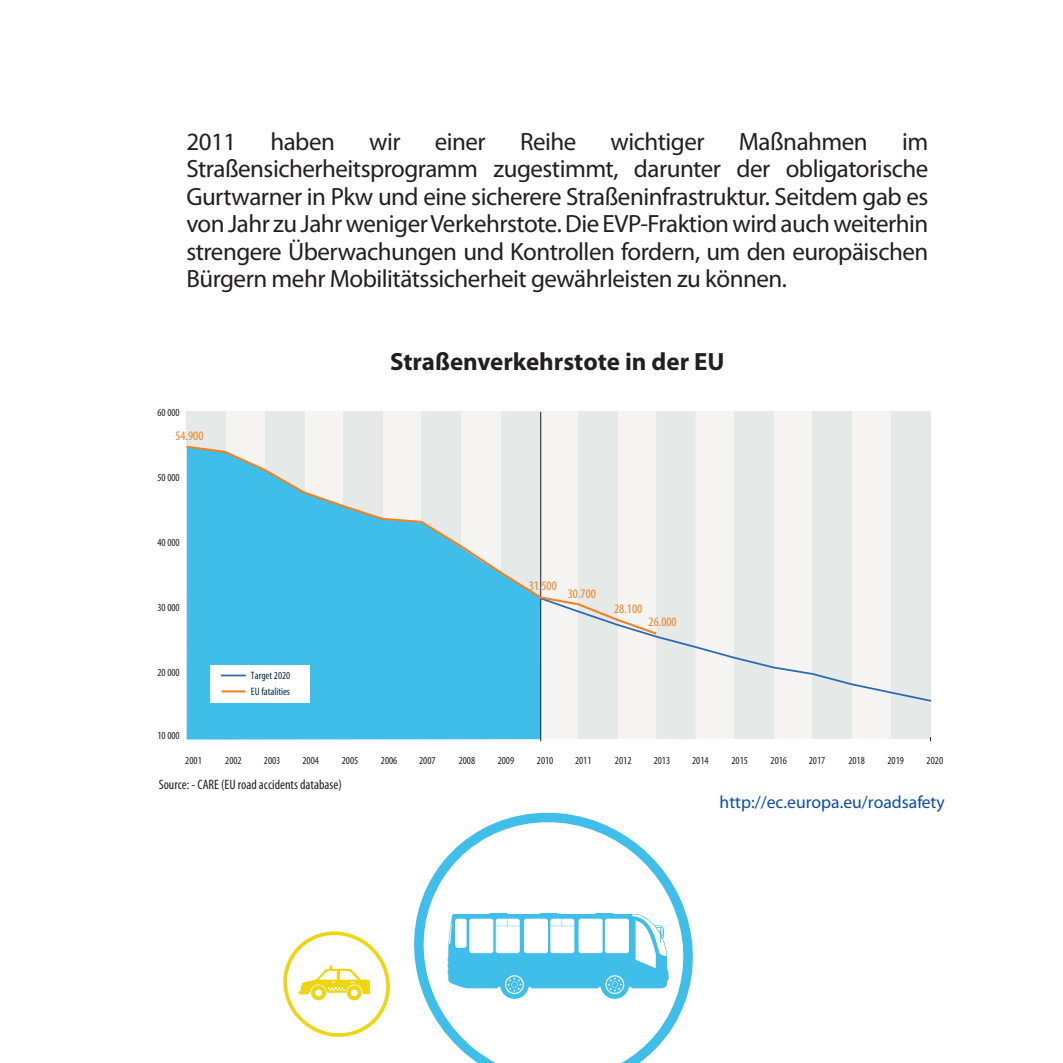
<style>
.page{position:relative;width:1063px;height:1063px;background:#fff}
.page>*{position:absolute;margin:0;border:0;box-sizing:border-box;transform-origin:0 0}
.t1{font:25px/27.5px "Myriad Pro";letter-spacing:-.02em;color:#231f20;text-align:justify}
.t2{font:700 25px "Myriad Pro";color:#231f20}
.t3{font:17.75px "PF Square Sans Pro";color:#0d4da1}
.t4{font:condensed 13.75px "Myriad Pro";color:#231f20}
.t5{font:condensed 13px "Myriad Pro";color:#f08122}
.t6{font:condensed 10.75px "Myriad Pro";color:#231f20}
.t7{font:condensed 10.75px/16px "Myriad Pro";color:#05304c}
</style>
<div class="page">
<div style="left:187px;top:412px;width:744px;height:327px;background:#f5f4f3"></div>
<div style="left:891px;top:412px;width:39px;height:327px;background:#e5e9e7"></div>
<div style="left:502px;top:412px;width:39px;height:327px;background:#e5e9e7"></div>
<div style="left:578px;top:412px;width:39px;height:327px;background:#e5e9e7"></div>
<div style="left:656px;top:411px;width:39px;height:328px;background:#e5e9e7"></div>
<div style="left:735px;top:412px;width:39px;height:327px;background:#e5e9e7"></div>
<div style="left:813px;top:412px;width:39px;height:327px;background:#e5e9e7"></div>
<div style="left:187px;top:412px;width:39px;height:327px;background:#e5e9e7"></div>
<div style="left:265px;top:412px;width:39px;height:327px;background:#e5e9e7"></div>
<div style="left:343px;top:412px;width:39px;height:327px;background:#e5e9e7"></div>
<div style="left:421px;top:412px;width:40px;height:327px;background:#e5e9e7"></div>
<div style="left:187px;top:636px;width:353px;height:104px;background:#40beea"></div>
<hr style="left:540px;top:412px;width:1px;height:325px;background:#231f20">
<svg style="left:539px;top:596px;width:393px;height:107px"></svg>
<svg style="left:186px;top:444px;width:473px;height:192px"></svg>
<div style="left:211px;top:665px;width:99px;height:37px;background:#fff"></div>
<svg style="left:211px;top:674px;width:99px;height:42px"></svg>
<hr style="left:222px;top:690px;width:23px;height:2px;background:#f08122">
<svg style="left:283px;top:931px;width:107px;height:106px"></svg>
<svg style="left:414px;top:812px;width:279px;height:251px"></svg>
<svg style="left:448px;top:913px;width:221px;height:86px"></svg>
<p class="t1" style="left:186px;top:127px;width:51px">2011</p>
<p class="t1" style="left:270px;top:127px;width:66px">haben</p>
<p class="t1" style="left:369px;top:127px;width:33px">wir</p>
<p class="t1" style="left:435px;top:127px;width:52px">einer</p>
<p class="t1" style="left:520px;top:127px;width:58px">Reihe</p>
<p class="t1" style="left:611px;top:127px;width:96px">wichtiger</p>
<p class="t1" style="left:739px;top:127px;width:131px">Maßnahmen</p>
<p class="t1" style="left:186px;top:127px;width:744px;text-indent:716px">im Straßensicherheitsprogramm zugestimmt, darunter der obligatorische Gurtwarner in Pkw und eine sicherere Straßeninfrastruktur. Seitdem gab es von Jahr zu Jahr weniger Verkehrstote. Die EVP-Fraktion wird auch weiterhin strengere Überwachungen und Kontrollen fordern, um den europäischen Bürgern mehr Mobilitätssicherheit gewährleisten zu können.</p>
<p class="t6" style="left:157px;top:406px;width:24px">60 000</p>
<p class="t5" style="left:175px;top:428px;width:30px">54.900</p>
<p class="t6" style="left:157px;top:471px;width:24px">50 000</p>
<p class="t6" style="left:157px;top:536px;width:24px">40 000</p>
<p class="t6" style="left:157px;top:601px;width:24px">30 000</p>
<p class="t6" style="left:157px;top:666px;width:24px">20 000</p>
<p class="t6" style="left:157px;top:729px;width:24px">10 000</p>
<p class="t7" style="left:251px;top:667px;width:41px">Target 2020<br>EU fatalities</p>
<p class="t2" style="left:390px;top:345px;width:336px">Straßenverkehrstote in der EU</p>
<p class="t5" style="left:529px;top:578px;width:30px">31.500</p>
<p class="t5" style="left:568px;top:586px;width:30px">30.700</p>
<p class="t5" style="left:614px;top:601px;width:30px">28.100</p>
<p class="t5" style="left:649px;top:614px;width:30px">26.000</p>
<p class="t6" style="left:185px;top:754px;width:18px">2001</p>
<p class="t6" style="left:225px;top:754px;width:18px">2002</p>
<p class="t6" style="left:264px;top:754px;width:18px">2003</p>
<p class="t6" style="left:302px;top:754px;width:18px">2004</p>
<p class="t6" style="left:342px;top:754px;width:18px">2005</p>
<p class="t6" style="left:381px;top:754px;width:18px">2006</p>
<p class="t6" style="left:419px;top:754px;width:18px">2007</p>
<p class="t6" style="left:459px;top:754px;width:18px">2008</p>
<p class="t6" style="left:498px;top:754px;width:18px">2009</p>
<p class="t6" style="left:537px;top:754px;width:18px">2010</p>
<p class="t6" style="left:575px;top:754px;width:18px">2011</p>
<p class="t6" style="left:615px;top:754px;width:18px">2012</p>
<p class="t6" style="left:654px;top:754px;width:18px">2013</p>
<p class="t6" style="left:692px;top:754px;width:18px">2014</p>
<p class="t6" style="left:732px;top:754px;width:18px">2015</p>
<p class="t6" style="left:771px;top:754px;width:18px">2016</p>
<p class="t6" style="left:809px;top:754px;width:18px">2017</p>
<p class="t6" style="left:848px;top:754px;width:18px">2018</p>
<p class="t6" style="left:887px;top:754px;width:18px">2019</p>
<p class="t6" style="left:927px;top:754px;width:18px">2020</p>
<p class="t4" style="left:159px;top:776px;width:185px">Source: - CARE (EU road accidents database)</p>
<p class="t3" style="left:720px;top:792px;width:227px">http://ec.europa.eu/roadsafety</p>
</div>
